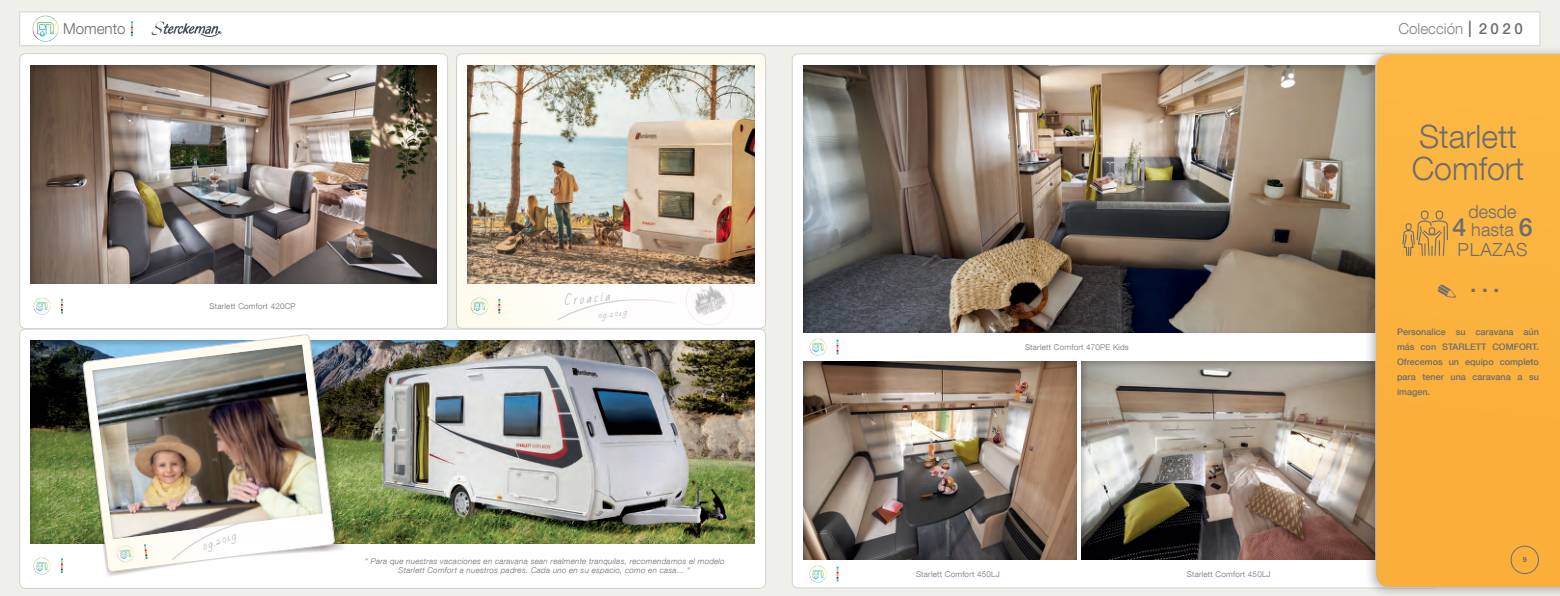
<style>
.page{position:relative;width:1560px;height:596px;background:#fff}
.page>*{position:absolute;margin:0;border:0;box-sizing:border-box;transform-origin:0 0}
.t1{font:300 32px "Helvetica Neue LT Com";color:#6c6d70}
.t2{font:500 23px "Helvetica Neue LT Com";color:#6c6d70}
.t3{font:300 18px/18px "Helvetica Neue LT Com";color:#6c6d70;text-align:center}
.t4{font:300 15.1px "Helvetica Neue LT Com";color:#808285}
.t5{font:300 15.1px "Helvetica Neue LT Com";color:#6c6d70}
.t6{font:11.6px "Bad Script";color:#a1afbc}
.t7{font:500 9px/15px "Helvetica Neue LT Com";color:#6c6d70;text-align:justify}
.t8{font:9px "Bad Script";color:#95a3b1}
.t9{font:italic 300 8px/9.6px "Helvetica Neue LT Com";letter-spacing:.03em;color:#6c6d70;text-align:center}
.t10{font:300 8px "Helvetica Neue LT Com";letter-spacing:.03em;color:#6c6d70}
.t11{font:7.5px "Bad Script";color:#95a3b1}
.t12{font:700 7px "Helvetica Neue LT Com";color:#6c6d70}
.s1{font-size:22.7px;color:#6c6d70}
.s2{font-weight:500;color:#6c6d70}
.s3{font-weight:500;font-size:25px}
</style>
<div class="page">
<div style="left:0;top:0;width:1559px;height:595px;background:#f0f0ea"></div>
<div style="left:792px;top:54px;width:648px;height:533px;background:#fff;border-radius:6px"></div>
<div style="left:802px;top:64px;width:577px;height:269px;background:#231f20;opacity:.3"></div>
<div style="left:802px;top:361px;width:274px;height:199px;background:#231f20;opacity:.3"></div>
<div style="left:1080px;top:361px;width:299px;height:199px;background:#231f20;opacity:.3"></div>
<div style="left:20px;top:54px;width:427px;height:274px;background:#fff;border-radius:6px"></div>
<div style="left:19px;top:53px;width:429px;height:275px;border:1px solid #d1d2d4;border-radius:6px"></div>
<div style="left:20px;top:329px;width:745px;height:259px;background:#fff;border-radius:6px"></div>
<div style="left:19px;top:329px;width:746px;height:259px;border:1px solid #d1d2d4;border-radius:6px"></div>
<div style="left:1363px;top:46px;width:196px;height:549px;background:#231f20;opacity:.31"></div>
<div style="left:456px;top:54px;width:309px;height:275px;background:#fffdf0;border-radius:6px"></div>
<div style="left:1375px;top:53px;width:184px;height:534px;background:#fbb23d"></div>
<div style="left:19px;top:12px;width:1520px;height:34px;background:#fff;border:1px solid #d1d2d4"></div>
<img style="left:27px;top:12px;width:36px;height:34px">
<svg style="left:151px;top:21px;width:70px;height:16px"></svg>
<svg style="left:131px;top:21px;width:2px;height:15px"></svg>
<div style="left:30px;top:340px;width:725px;height:203px;background:#231f20;opacity:.3"></div>
<div style="left:29px;top:65px;width:407px;height:219px;background:#231f20;opacity:.3"></div>
<div style="left:466px;top:64px;width:289px;height:220px;background:#231f20;opacity:.3"></div>
<div style="left:557px;top:290px;width:118px;height:31px;background:#fffdfd"></div>
<img style="left:33px;top:297px;width:18px;height:18px">
<svg style="left:61px;top:298px;width:2px;height:15px"></svg>
<img style="left:33px;top:557px;width:18px;height:18px">
<svg style="left:61px;top:558px;width:2px;height:14px"></svg>
<img style="left:470px;top:297px;width:19px;height:18px">
<svg style="left:498px;top:298px;width:2px;height:15px"></svg>
<img style="left:809px;top:565px;width:18px;height:18px">
<svg style="left:836px;top:566px;width:2px;height:15px"></svg>
<img style="left:809px;top:338px;width:18px;height:18px">
<svg style="left:836px;top:339px;width:2px;height:15px"></svg>
<svg style="left:683px;top:274px;width:53px;height:53px"></svg>
<div style="left:1510px;top:545px;width:28px;height:28px;border:1px solid #6c6d70;border-radius:50%"></div>
<img style="left:106px;top:345px;width:252px;height:231px">
<img style="left:83px;top:334px;width:252px;height:234px">
<img style="left:90px;top:343px;width:234px;height:196px">
<svg style="left:171px;top:515px;width:114px;height:45px"></svg>
<img style="left:113px;top:540px;width:26px;height:27px">
<svg style="left:144px;top:544px;width:3px;height:14px"></svg>
<svg style="left:1401px;top:208px;width:47px;height:49px"></svg>
<svg style="left:1437px;top:284px;width:18px;height:13px"></svg>
<h3 class="t5" style="left:63px;top:20px;width:64px">Momento</h3>
<h3 class="t4" style="left:1398px;top:19px;width:126px">Colección <span class="s1">I</span> <span class="s2">2 0 2 0</span></h3>
<p class="t1" style="left:1418px;top:117px;width:99px">Starlett</p>
<p class="t1" style="left:1411px;top:149px;width:114px">Comfort</p>
<p class="t10" style="left:209px;top:301px;width:88px">Starlett Comfort 420CP</p>
<p class="t6" style="left:563px;top:294px;width:48px;rotate:-7deg">Croacia</p>
<p class="t11" style="left:597px;top:311px;width:30px;rotate:-7deg">09.2019</p>
<p class="t8" style="left:201px;top:541px;width:36px;rotate:-20deg">09.2019</p>
<p class="t9" style="left:364px;top:555px;width:362px">‘‘ Para que nuestras vacaciones en caravana sean realmente tranquilas, recomendamos el modelo<br>Starlett Comfort a nuestros padres. Cada uno en su espacio, como en casa... ‘‘</p>
<p class="t10" style="left:1024px;top:342px;width:105px">Starlett Comfort 470PE Kids</p>
<p class="t10" style="left:915px;top:568px;width:85px">Starlett Comfort 450LJ</p>
<p class="t10" style="left:1186px;top:568px;width:85px">Starlett Comfort 450LJ</p>
<p class="t3" style="left:1452px;top:202px;width:82px">desde<br><span class="s3">4</span> hasta <span class="s3">6</span></p>
<p class="t3" style="left:1457px;top:240px;width:71px">PLAZAS</p>
<p class="t2" style="left:1469px;top:270px;width:31px">...</p>
<p class="t7" style="left:1396px;top:324px;width:143px">Personalice su caravana aún más con STARLETT COMFORT.<br>Ofrecemos un equipo completo para tener una caravana a su imagen.</p>
<p class="t12" style="left:1522px;top:555px;width:5px">9</p>
</div>
